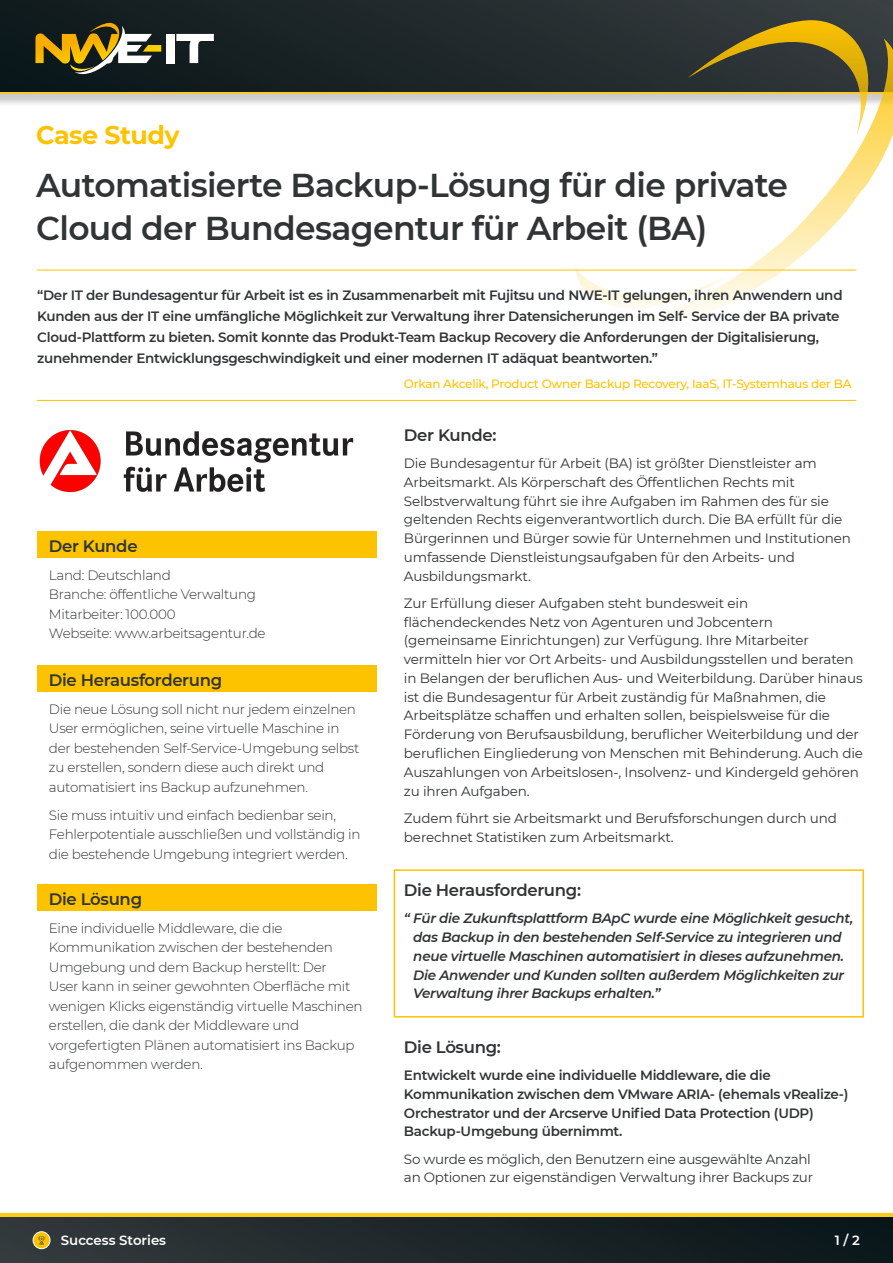
<style>
.page{position:relative;width:893px;height:1263px;background:#fff}
.page>*{position:absolute;margin:0;border:0;box-sizing:border-box;transform-origin:0 0}
.t1{font:600 33px/43.5px "Montserrat";letter-spacing:-.02em;color:#303435}
.t2{font:700 25.35px "Montserrat";letter-spacing:-.02em;color:#fdc300}
.t3{font:600 16.5px "Montserrat";letter-spacing:-.02em;color:#303435}
.t4{font:13.5px/18.8px "Montserrat";letter-spacing:-.01em;color:#303435}
.t5{font:300 13.5px/19.5px "Montserrat";letter-spacing:-.02em;color:#303435}
.t6{font:600 13.5px/18.8px "Montserrat";letter-spacing:-.02em;color:#303435}
.t7{font:italic 600 13.5px/18.8px "Montserrat";letter-spacing:-.02em;color:#303435}
.t8{font:600 13.35px "Montserrat";color:#fff}
.t9{font:500 12px "Montserrat";letter-spacing:-.02em;color:#fdc300}
</style>
<div class="page">
<div style="left:0;top:0;width:893px;height:107px;background:#181716;opacity:.25"></div>
<div style="left:0;top:0;width:893px;height:92px;background:linear-gradient(to right,#0a1619,#393e40)"></div>
<div style="left:166px;top:34px;width:9px;height:29px;background:#fff"></div>
<svg style="left:176px;top:34px;width:38px;height:29px"></svg>
<svg style="left:35px;top:21px;width:126px;height:56px;background:#635b32"></svg>
<svg style="left:601px;top:39px;width:292px;height:275px"></svg>
<svg style="left:575px;top:267px;width:153px;height:42px"></svg>
<svg style="left:687px;top:20px;width:184px;height:115px"></svg>
<svg style="left:0;top:1212px;width:893px;height:5px;background:#fdd242"></svg>
<div style="left:0;top:1217px;width:893px;height:46px;background:linear-gradient(to right,#33393b,#091518)"></div>
<div style="left:33px;top:1232px;width:17px;height:17px;background:#fdc300;border-radius:50%"></div>
<div style="left:33px;top:1231px;width:17px;height:18px;border:1px solid #fff;border-radius:50%"></div>
<svg style="left:38px;top:1236px;width:7px;height:9px"></svg>
<img style="left:39px;top:430px;width:315px;height:63px">
<div style="left:37px;top:531px;width:339px;height:27px;background:#fdc300"></div>
<div style="left:394px;top:869px;width:470px;height:148px;border:2px solid #fdc300"></div>
<div style="left:37px;top:665px;width:339px;height:27px;background:#fdc300"></div>
<div style="left:37px;top:884px;width:339px;height:27px;background:#fdc300"></div>
<hr style="left:37px;top:270px;width:819px;height:1px;background:#fdc300">
<hr style="left:37px;top:400px;width:819px;height:1px;background:#fdc300">
<h2 class="t2" style="left:36px;top:117px;width:145px">Case Study</h2>
<h1 class="t1" style="left:36px;top:162px;width:753px">Automatisierte Backup-Lösung für die private<br>Cloud der Bundesagentur für Arbeit (BA)</h1>
<p class="t6" style="left:37px;top:284px;width:807px;line-height:21px">“Der IT der Bundesagentur für Arbeit ist es in Zusammenarbeit mit Fujitsu und NWE-IT gelungen, ihren Anwendern und Kunden aus der IT eine umfängliche Möglichkeit zur Verwaltung ihrer Datensicherungen im Self- Service der BA private Cloud-Plattform zu bieten. Somit konnte das Produkt-Team Backup Recovery die Anforderungen der Digitalisierung, zunehmender Entwicklungsgeschwindigkeit und einer modernen IT adäquat beantworten.”</p>
<p class="t3" style="left:49px;top:534px;width:90px">Der Kunde</p>
<p class="t5" style="left:49px;top:565px;width:218px">Land: Deutschland<br>Branche: öffentliche Verwaltung<br>Mitarbeiter: 100.000<br>Webseite: www.arbeitsagentur.de</p>
<p class="t3" style="left:49px;top:668px;width:175px">Die Herausforderung</p>
<p class="t5" style="left:49px;top:699px;width:312px">Die neue Lösung soll nicht nur jedem einzelnen User ermöglichen, seine virtuelle Maschine in der bestehenden Self-Service-Umgebung selbst zu erstellen, sondern diese auch direkt und automatisiert ins Backup aufzunehmen.</p>
<p class="t5" style="left:49px;top:805px;width:313px">Sie muss intuitiv und einfach bedienbar sein,<br>Fehlerpotentiale ausschließen und vollständig in die bestehende Umgebung integriert werden.</p>
<p class="t3" style="left:49px;top:887px;width:95px">Die Lösung</p>
<p class="t5" style="left:49px;top:918px;width:315px">Eine individuelle Middleware, die die Kommunikation zwischen der bestehenden Umgebung und dem Backup herstellt: Der<br>User kann in seiner gewohnten Oberfläche mit wenigen Klicks eigenständig virtuelle Maschinen erstellen, die dank der Middleware und vorgefertigten Plänen automatisiert ins Backup aufgenommen werden.</p>
<p class="t9" style="left:404px;top:375px;width:449px">Orkan Akcelik, Product Owner Backup Recovery, IaaS, IT-Systemhaus der BA</p>
<p class="t3" style="left:404px;top:423px;width:94px">Der Kunde:</p>
<p class="t4" style="left:404px;top:453px;width:448px">Die Bundesagentur für Arbeit (BA) ist größter Dienstleister am Arbeitsmarkt. Als Körperschaft des Öffentlichen Rechts mit Selbstverwaltung führt sie ihre Aufgaben im Rahmen des für sie geltenden Rechts eigenverantwortlich durch. Die BA erfüllt für die Bürgerinnen und Bürger sowie für Unternehmen und Institutionen umfassende Dienstleistungsaufgaben für den Arbeits- und Ausbildungsmarkt.</p>
<p class="t4" style="left:404px;top:593px;width:461px">Zur Erfüllung dieser Aufgaben steht bundesweit ein flächendeckendes Netz von Agenturen und Jobcentern (gemeinsame Einrichtungen) zur Verfügung. Ihre Mitarbeiter vermitteln hier vor Ort Arbeits- und Ausbildungsstellen und beraten in Belangen der beruflichen Aus- und Weiterbildung. Darüber hinaus ist die Bundesagentur für Arbeit zuständig für Maßnahmen, die Arbeitsplätze schaffen und erhalten sollen, beispielsweise für die Förderung von Berufsausbildung, beruflicher Weiterbildung und der beruflichen Eingliederung von Menschen mit Behinderung. Auch die Auszahlungen von Arbeitslosen-, Insolvenz- und Kindergeld gehören zu ihren Aufgaben.</p>
<p class="t4" style="left:404px;top:808px;width:434px">Zudem führt sie Arbeitsmarkt und Berufsforschungen durch und berechnet Statistiken zum Arbeitsmarkt.</p>
<p class="t3" style="left:404px;top:878px;width:179px">Die Herausforderung:</p>
<p class="t7" style="left:413px;top:908px;width:441px;text-indent:-9px">“ Für die Zukunftsplattform BApC wurde eine Möglichkeit gesucht, das Backup in den bestehenden Self-Service zu integrieren und neue virtuelle Maschinen automatisiert in dieses aufzunehmen.<br>Die Anwender und Kunden sollten außerdem Möglichkeiten zur Verwaltung ihrer Backups erhalten.”</p>
<p class="t3" style="left:404px;top:1035px;width:98px">Die Lösung:</p>
<p class="t6" style="left:404px;top:1065px;width:446px">Entwickelt wurde eine individuelle Middleware, die die Kommunikation zwischen dem VMware ARIA- (ehemals vRealize-)<br>Orchestrator und der Arcserve Unified Data Protection (UDP)<br>Backup-Umgebung übernimmt.</p>
<p class="t4" style="left:404px;top:1149px;width:411px">So wurde es möglich, den Benutzern eine ausgewählte Anzahl an Optionen zur eigenständigen Verwaltung ihrer Backups zur</p>
<p class="t8" style="left:61px;top:1230px;width:107px">Success Stories</p>
<p class="t8" style="left:835px;top:1230px;width:27px">1 / 2</p>
</div>
